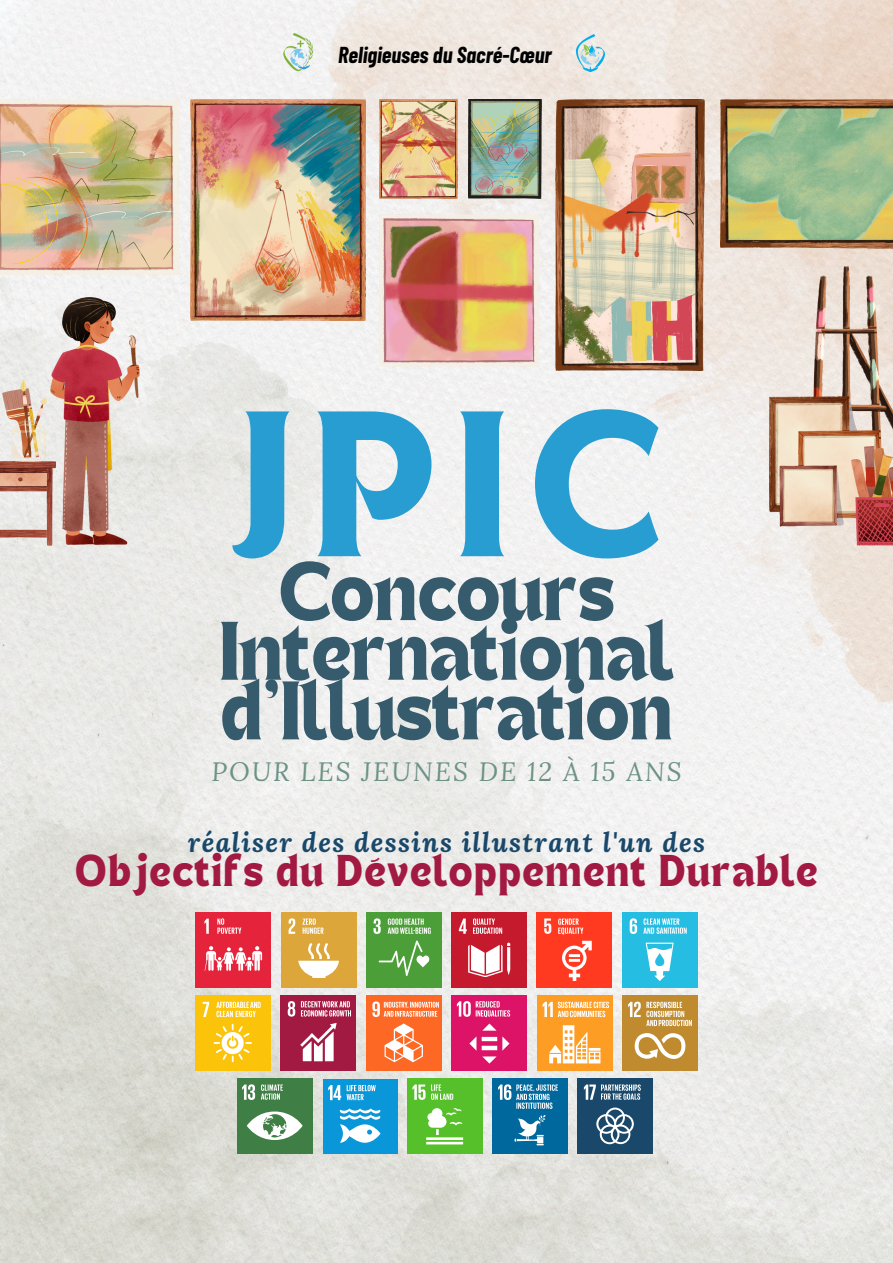
<style>
.page{position:relative;width:893px;height:1263px;background:#fff}
.page>*{position:absolute;margin:0;border:0;box-sizing:border-box;transform-origin:0 0}
.t1{font:150px "TANHEADLINE";color:#289dd2}
.t2{font:60px/59.6px "TANHEADLINE";color:#365b6d;text-align:center}
.t3{font:32.25px "TANHEADLINE";letter-spacing:.05em;color:#a21942}
.t4{font:italic 700 27px "Lora";letter-spacing:.05em;color:#19486a}
.t5{font:italic 26.25px "Lora";letter-spacing:.075em;color:#6c9286}
.t6{font:italic 700 22.5px "Barlow Condensed";color:#000}
</style>
<div class="page">
<img style="left:0;top:0;width:893px;height:1263px">
<img style="left:0;top:462px;width:51px;height:83px">
<img style="left:3px;top:381px;width:43px;height:81px">
<img style="left:806px;top:267px;width:87px;height:179px">
<img style="left:769px;top:396px;width:110px;height:130px">
<img style="left:852px;top:446px;width:41px;height:99px">
<img style="left:51px;top:298px;width:88px;height:247px">
<img style="left:0;top:99px;width:179px;height:175px">
<img style="left:190px;top:99px;width:175px;height:222px">
<img style="left:379px;top:99px;width:79px;height:100px">
<img style="left:468px;top:99px;width:73px;height:99px">
<img style="left:555px;top:99px;width:149px;height:271px">
<img style="left:720px;top:99px;width:173px;height:150px">
<img style="left:379px;top:214px;width:160px;height:152px">
<img style="left:283px;top:33px;width:31px;height:39px">
<div style="left:196px;top:912px;width:75px;height:75px;background:#e5243b"></div>
<svg style="left:204px;top:918px;width:58px;height:53px"></svg>
<div style="left:281px;top:912px;width:75px;height:75px;background:#dda63a"></div>
<svg style="left:288px;top:918px;width:7px;height:16px"></svg>
<svg style="left:298px;top:943px;width:41px;height:35px"></svg>
<svg style="left:302px;top:918px;width:22px;height:16px"></svg>
<div style="left:366px;top:912px;width:76px;height:75px;background:#4c9f38"></div>
<svg style="left:373px;top:918px;width:8px;height:16px"></svg>
<svg style="left:379px;top:940px;width:50px;height:36px"></svg>
<svg style="left:388px;top:918px;width:43px;height:16px"></svg>
<div style="left:451px;top:912px;width:76px;height:75px;background:#c5192d"></div>
<svg style="left:459px;top:918px;width:8px;height:16px"></svg>
<svg style="left:468px;top:942px;width:42px;height:35px"></svg>
<svg style="left:473px;top:918px;width:29px;height:16px"></svg>
<div style="left:537px;top:912px;width:75px;height:75px;background:#ff3a21"></div>
<svg style="left:544px;top:918px;width:7px;height:16px"></svg>
<svg style="left:562px;top:941px;width:30px;height:40px"></svg>
<svg style="left:558px;top:918px;width:25px;height:16px"></svg>
<div style="left:622px;top:912px;width:75px;height:75px;background:#26bde2"></div>
<svg style="left:629px;top:918px;width:57px;height:63px"></svg>
<div style="left:195px;top:995px;width:75px;height:76px;background:#fcc30b"></div>
<svg style="left:203px;top:1002px;width:6px;height:15px"></svg>
<svg style="left:216px;top:1002px;width:45px;height:15px"></svg>
<svg style="left:213px;top:1024px;width:39px;height:38px"></svg>
<div style="left:366px;top:995px;width:75px;height:76px;background:#fd6925"></div>
<svg style="left:372px;top:1001px;width:67px;height:61px"></svg>
<div style="left:281px;top:995px;width:75px;height:75px;background:#a21942"></div>
<svg style="left:288px;top:1001px;width:7px;height:16px"></svg>
<svg style="left:300px;top:1023px;width:36px;height:38px"></svg>
<svg style="left:301px;top:1001px;width:50px;height:15px"></svg>
<div style="left:451px;top:995px;width:76px;height:76px;background:#dd1367"></div>
<svg style="left:457px;top:1001px;width:53px;height:16px"></svg>
<svg style="left:469px;top:1023px;width:40px;height:40px"></svg>
<div style="left:537px;top:995px;width:75px;height:76px;background:#fd9d24"></div>
<svg style="left:549px;top:1025px;width:51px;height:38px"></svg>
<svg style="left:542px;top:1002px;width:67px;height:15px"></svg>
<div style="left:622px;top:995px;width:76px;height:76px;background:#bf8b2e"></div>
<svg style="left:628px;top:1001px;width:64px;height:58px"></svg>
<div style="left:237px;top:1078px;width:75px;height:75px;background:#3f7e44"></div>
<svg style="left:242px;top:1084px;width:61px;height:56px"></svg>
<div style="left:323px;top:1079px;width:74px;height:74px;background:#0a97d9"></div>
<svg style="left:328px;top:1085px;width:52px;height:58px"></svg>
<div style="left:407px;top:1078px;width:75px;height:75px;background:#56c02b"></div>
<svg style="left:412px;top:1084px;width:13px;height:16px"></svg>
<svg style="left:426px;top:1108px;width:37px;height:36px"></svg>
<svg style="left:431px;top:1084px;width:22px;height:16px"></svg>
<div style="left:492px;top:1078px;width:75px;height:75px;background:#00689d"></div>
<svg style="left:498px;top:1084px;width:60px;height:25px"></svg>
<svg style="left:514px;top:1115px;width:31px;height:30px"></svg>
<div style="left:577px;top:1078px;width:75px;height:75px;background:#19486a"></div>
<svg style="left:584px;top:1084px;width:57px;height:60px"></svg>
<img style="left:577px;top:34px;width:27px;height:38px">
<p class="t6" style="left:338px;top:40px;width:215px">Religieuses du Sacré-Cœur</p>
<p class="t1" style="left:231px;top:402px;width:429px">JPIC</p>
<p class="t2" style="left:220px;top:568px;width:455px">Concours<br>International d’Illustration</p>
<p class="t5" style="left:211px;top:754px;width:472px">POUR LES JEUNES DE 12 À 15 ANS</p>
<p class="t4" style="left:188px;top:824px;width:519px">réaliser des dessins illustrant l'un des</p>
<p class="t3" style="left:75px;top:853px;width:744px">Objectifs du Développement Durable</p>
</div>
